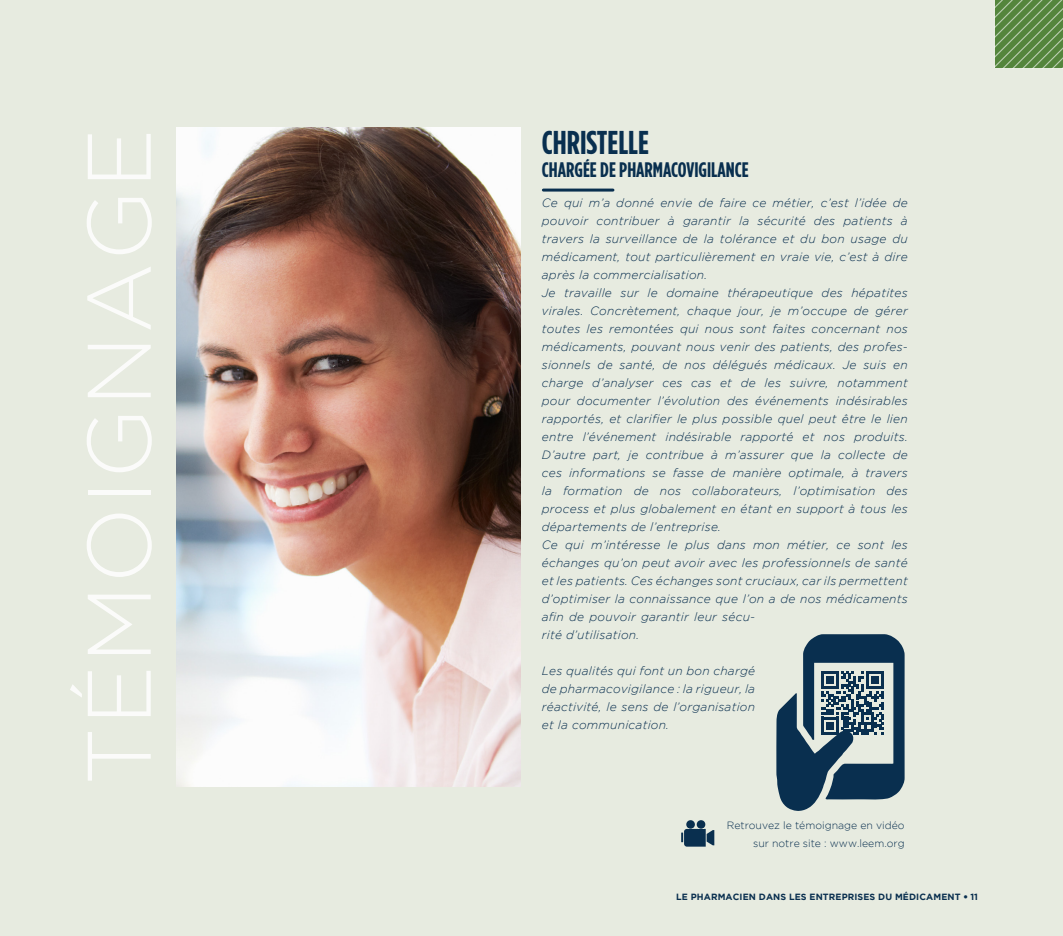
<style>
.page{position:relative;width:1063px;height:936px;background:#fff}
.page>*{position:absolute;margin:0;border:0;box-sizing:border-box;transform-origin:0 0}
.t1{font:300 90px "Gotham";letter-spacing:.02em;color:#fff}
.réécis{font:700 33px "Gotham Condensed";color:#092f4f}
.réécis-2{font:700 21px "Gotham Condensed";color:#092f4f}
.réécis-3{font:italic 300 12px/18px "Gotham";letter-spacing:.02em;color:#092f4f;text-align:justify}
.lien_vidéo{font:300 10.5px/18px "Gotham";color:#092f4f;text-align:right}
.t2{font:700 9px "Gotham";letter-spacing:.015em;color:#092f4f}
.s1{font-family:"Helvetica Neue LT";font-weight:300}
</style>
<div class="page">
<div style="left:0;top:0;width:1063px;height:935px;background:#e7ebe0"></div>
<hr style="left:543px;top:188px;width:70px;height:3px;background:#092f4f">
<img style="left:176px;top:128px;width:345px;height:658px">
<svg style="left:681px;top:820px;width:33px;height:26px"></svg>
<svg style="left:776px;top:634px;width:129px;height:177px"></svg>
<svg style="left:995px;top:0;width:68px;height:68px;background:#64904e"></svg>
<h1 class="t1" style="left:70px;top:785px;width:658px;rotate:-90deg">TÉMOIGNAGE</h1>
<p class="réécis" style="left:542px;top:123px;width:109px">CHRISTELLE</p>
<p class="réécis-2" style="left:542px;top:157px;width:208px">CHARGÉE DE PHARMACOVIGILANCE</p>
<p class="réécis-3" style="left:542px;top:194px;width:367px">Ce qui m’a donné envie de faire ce métier, c’est l’idée de pouvoir contribuer à garantir la sécurité des patients à travers la surveillance de la tolérance et du bon usage du médicament, tout particulièrement en vraie vie, c’est à dire après la commercialisation.</p>
<p class="réécis-3" style="left:542px;top:284px;width:367px">Je travaille sur le domaine thérapeutique des hépatites virales. Concrètement, chaque jour, je m’occupe de gérer toutes les remontées qui nous sont faites concernant nos médicaments, pouvant nous venir des patients, des profes&shy;sionnels de santé, de nos délégués médicaux. Je suis en charge d’analyser ces cas et de les suivre, notamment pour documenter l’évolution des événements indésirables rapportés, et clarifier le plus possible quel peut être le lien entre l’événement indésirable rapporté et nos produits.<br>D’autre part, je contribue à m’assurer que la collecte de ces informations se fasse de manière optimale, à travers la formation de nos collaborateurs, l’optimisation des process et plus globalement en étant en support à tous les départements de l’entreprise.</p>
<p class="réécis-3" style="left:542px;top:536px;width:367px;text-align:left">Ce qui m’intéresse le plus dans mon métier, ce sont les échanges qu’on peut avoir avec les professionnels de santé et les patients. Ces échanges sont cruciaux, car ils permettent d’optimiser la connaissance que l’on a de nos médicaments afin de pouvoir garantir leur sécu-<br>rité d’utilisation.</p>
<p class="réécis-3" style="left:542px;top:662px;width:215px">Les qualités qui font un bon chargé de pharmacovigilance : la rigueur, la réactivité, le sens de l’organisation et la communication.</p>
<p class="lien_vidéo" style="left:727px;top:815px;width:179px">Retrouvez le témoignage en vidéo sur notre site : www.leem.org</p>
<p class="t2" style="left:676px;top:891px;width:303px">LE PHARMACIEN DANS LES ENTREPRISES DU MÉDICAMENT <span class="s1">•</span> 11</p>
</div>
